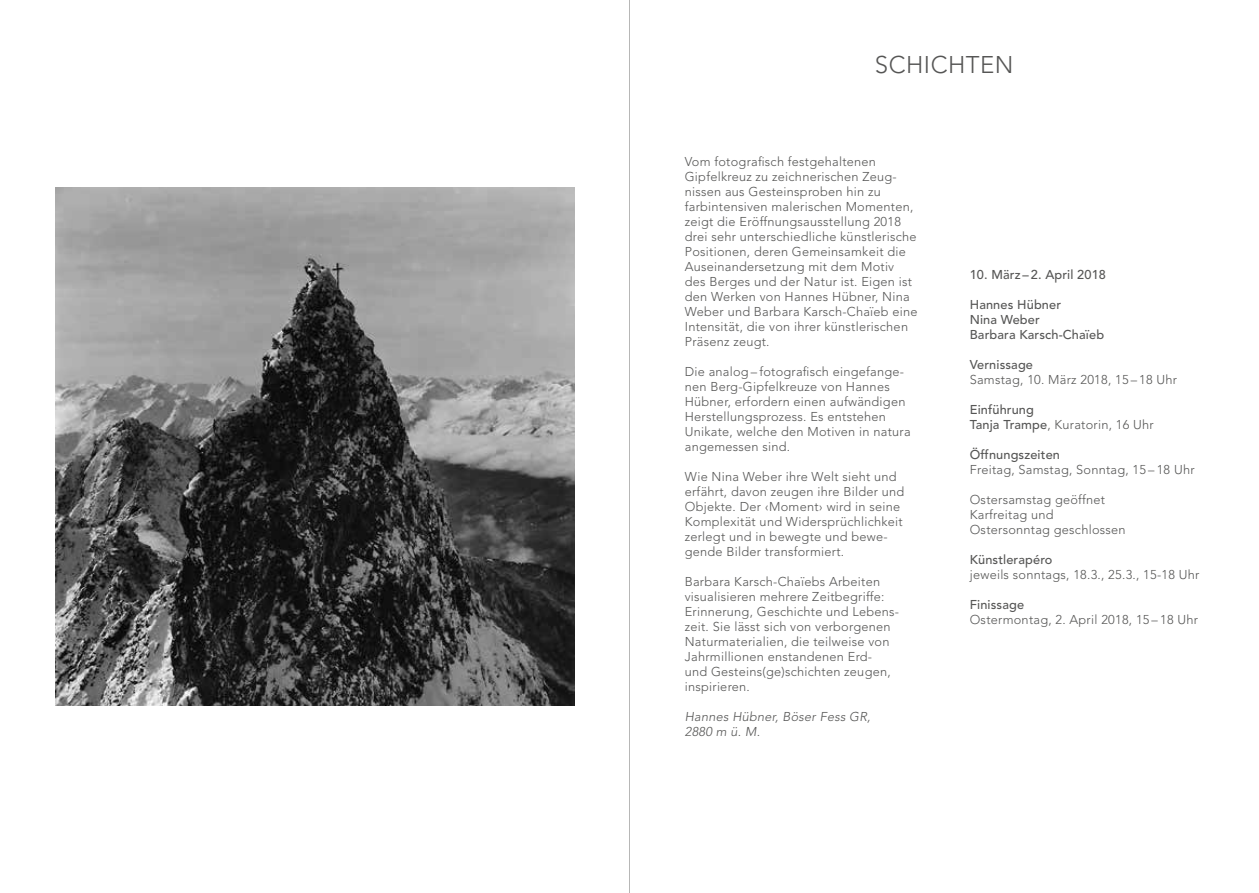
<style>
.page{position:relative;width:1259px;height:893px;background:#fff}
.page>*{position:absolute;margin:0;border:0;box-sizing:border-box;transform-origin:0 0}
.t1{font:300 24px "Avenir";letter-spacing:.02em;color:#565655}
.t2{font:300 12.75px/15px "Avenir";letter-spacing:.02em;color:#565655}
.t3{font:500 12.75px/15px "Avenir";letter-spacing:.01em;color:#565655}
.t4{font:italic 300 12.75px/15px "Avenir";letter-spacing:.02em;color:#565655}
.s1{font-weight:300}
</style>
<div class="page">
<img style="left:55px;top:187px;width:519px;height:519px">
<hr style="left:629px;top:0;width:1px;height:893px;background:#181716">
<h1 class="t1" style="left:875px;top:51px;width:140px">SCHICHTEN</h1>
<p class="t2" style="left:685px;top:154px;width:234px">Vom fotografisch festgehaltenen Gipfelkreuz zu zeichnerischen Zeug&shy;nissen aus Gesteinsproben hin zu farbintensiven malerischen Momenten, zeigt die Eröffnungsausstellung 2018 drei sehr unterschiedliche künstlerische Positionen, deren Gemeinsamkeit die Auseinandersetzung mit dem Motiv des Berges und der Natur ist. Eigen ist den Werken von Hannes Hübner, Nina Weber und Barbara Karsch-Chaïeb eine Intensität, die von ihrer künstlerischen Präsenz zeugt.</p>
<p class="t2" style="left:685px;top:364px;width:227px">Die analog– fotografisch eingefange&shy;nen Berg-Gipfelkreuze von Hannes Hübner, erfordern einen aufwändigen Herstellungsprozess. Es entstehen Unikate, welche den Motiven in natura angemessen sind.</p>
<p class="t2" style="left:685px;top:469px;width:221px">Wie Nina Weber ihre Welt sieht und erfährt, davon zeugen ihre Bilder und Objekte. Der ‹Moment› wird in seine Komplexität und Widersprüchlichkeit zerlegt und in bewegte und bewe&shy;gende Bilder transformiert.</p>
<p class="t2" style="left:685px;top:574px;width:216px">Barbara Karsch-Chaïebs Arbeiten visualisieren mehrere Zeitbegriffe:<br>Erinnerung, Geschichte und Lebens&shy;zeit. Sie lässt sich von verborgenen Naturmaterialien, die teilweise von Jahrmillionen enstandenen Erd-<br>und Gesteins(ge)schichten zeugen, inspirieren.</p>
<p class="t4" style="left:685px;top:709px;width:187px">Hannes Hübner, Böser Fess GR,<br>2880 m ü. M.</p>
<p class="t3" style="left:969px;top:267px;width:138px">10. März– 2. April 2018</p>
<p class="t3" style="left:969px;top:297px;width:136px">Hannes Hübner<br>Nina Weber<br>Barbara Karsch-Chaïeb</p>
<p class="t3" style="left:969px;top:357px;width:65px">Vernissage</p>
<p class="t2" style="left:969px;top:372px;width:209px">Samstag, 10. März 2018, 15– 18 Uhr</p>
<p class="t3" style="left:969px;top:402px;width:186px">Einführung<br>Tanja Trampe<span class="s1">, Kuratorin, 16 Uhr</span></p>
<p class="t3" style="left:969px;top:447px;width:92px">Öffnungszeiten</p>
<p class="t2" style="left:969px;top:462px;width:226px">Freitag, Samstag, Sonntag, 15– 18 Uhr</p>
<p class="t2" style="left:969px;top:492px;width:157px">Ostersamstag geöffnet<br>Karfreitag und<br>Ostersonntag geschlossen</p>
<p class="t3" style="left:969px;top:552px;width:84px">Künstlerapéro</p>
<p class="t2" style="left:969px;top:567px;width:231px">jeweils sonntags, 18.3., 25.3., 15-18 Uhr</p>
<p class="t3" style="left:969px;top:597px;width:56px">Finissage</p>
<p class="t2" style="left:969px;top:612px;width:230px">Ostermontag, 2. April 2018, 15– 18 Uhr</p>
</div>
